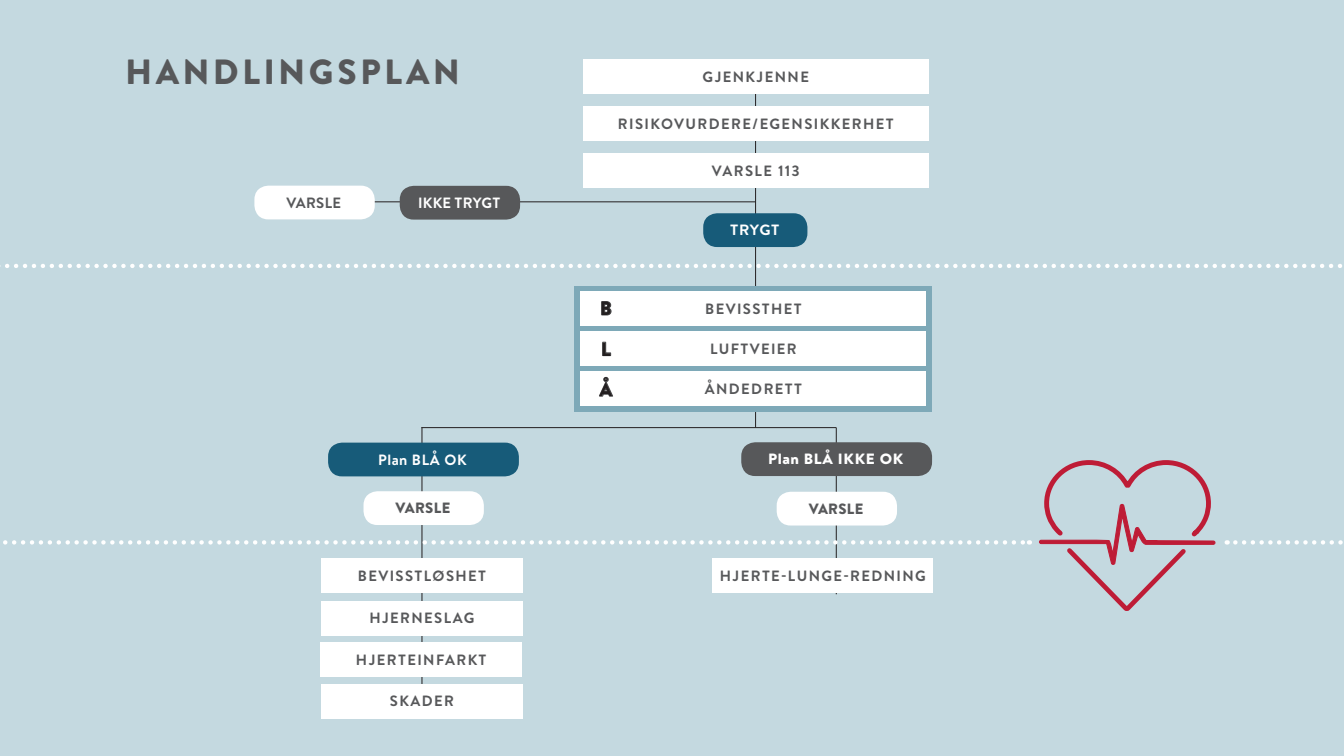
<style>
.page{position:relative;width:1344px;height:756px;background:#c4d9e0}
.page>*{position:absolute;margin:0;border:0;box-sizing:border-box;transform-origin:0 0}
.t1{font:900 35px "Brandon Text";letter-spacing:.105em;color:#57585a}
.t2{font:900 19.25px "Brandon Text";color:#231f20}
.t3{font:700 14.88px "Brandon Text";letter-spacing:.095em;color:#57585a}
.t4{font:700 14.88px "Brandon Text";letter-spacing:.025em;color:#fff}
.t5{font:900 14.88px "Brandon Text";letter-spacing:.045em;color:#fff;scale:1.05 1}
.t6{font:900 14.88px "Brandon Text";letter-spacing:.02em;color:#57585a}
.t7{font:700 14.88px "Brandon Text";letter-spacing:.025em;color:#fff;scale:1.05 1}
</style>
<div class="page">
<svg style="left:0;top:264px;width:1342px;height:4px"></svg>
<svg style="left:1235px;top:540px;width:108px;height:5px"></svg>
<hr style="left:836px;top:427px;width:1px;height:167px;background:#231f20">
<hr style="left:422px;top:427px;width:1px;height:262px;background:#231f20">
<hr style="left:755px;top:76px;width:1px;height:351px;background:#231f20">
<div style="left:574px;top:286px;width:358px;height:125px;background:#7ea9b8"></div>
<div style="left:583px;top:59px;width:346px;height:35px;background:#fff"></div>
<div style="left:321px;top:559px;width:201px;height:34px;background:#fff"></div>
<div style="left:713px;top:559px;width:220px;height:34px;background:#fff"></div>
<div style="left:580px;top:291px;width:346px;height:35px;background:#fff"></div>
<div style="left:583px;top:107px;width:346px;height:34px;background:#fff"></div>
<div style="left:321px;top:601px;width:201px;height:34px;background:#fff"></div>
<div style="left:321px;top:643px;width:201px;height:34px;background:#fff"></div>
<div style="left:580px;top:331px;width:346px;height:35px;background:#fff"></div>
<div style="left:583px;top:154px;width:346px;height:34px;background:#fff"></div>
<div style="left:321px;top:684px;width:201px;height:34px;background:#fff"></div>
<div style="left:580px;top:371px;width:346px;height:35px;background:#fff"></div>
<div style="left:703px;top:213px;width:104px;height:34px;background:#175b79;border-radius:14px"></div>
<div style="left:741px;top:442px;width:191px;height:34px;background:#57585a;border-radius:14px"></div>
<hr style="left:369px;top:202px;width:386px;height:1px;background:#231f20">
<hr style="left:421px;top:427px;width:415px;height:1px;background:#231f20">
<div style="left:400px;top:186px;width:120px;height:34px;background:#57585a;border-radius:14px"></div>
<div style="left:254px;top:186px;width:121px;height:33px;background:#fff;border-radius:14px"></div>
<div style="left:363px;top:491px;width:121px;height:34px;background:#fff;border-radius:14px"></div>
<div style="left:777px;top:492px;width:120px;height:34px;background:#fff;border-radius:14px"></div>
<svg style="left:601px;top:301px;width:11px;height:15px"></svg>
<svg style="left:602px;top:341px;width:9px;height:16px"></svg>
<svg style="left:599px;top:376px;width:14px;height:21px"></svg>
<div style="left:328px;top:443px;width:191px;height:33px;background:#175b79;border-radius:14px"></div>
<svg style="left:3px;top:540px;width:1027px;height:5px"></svg>
<svg style="left:1039px;top:460px;width:177px;height:151px"></svg>
<p class="t1" style="left:126px;top:47px;width:336px">HANDLINGSPLAN</p>
<p class="t3" style="left:287px;top:192px;width:56px">VARSLE</p>
<p class="t4" style="left:418px;top:192px;width:84px">IKKE TRYGT</p>
<p class="t4" style="left:378px;top:449px;width:90px">Plan BLÅ OK</p>
<p class="t3" style="left:702px;top:66px;width:108px">GJENKJENNE</p>
<p class="t3" style="left:618px;top:113px;width:277px">RISIKOVURDERE/EGENSIKKERHET</p>
<p class="t3" style="left:712px;top:161px;width:89px">VARSLE 113</p>
<p class="t2" style="left:600px;top:295px;width:13px">B</p>
<p class="t2" style="left:601px;top:335px;width:11px">L</p>
<p class="t2" style="left:600px;top:376px;width:14px">Å</p>
<p class="t7" style="left:730px;top:220px;width:49px">TRYGT</p>
<p class="t3" style="left:705px;top:298px;width:98px">BEVISSTHET</p>
<p class="t3" style="left:710px;top:338px;width:88px">LUFTVEIER</p>
<p class="t3" style="left:705px;top:378px;width:99px">ÅNDEDRETT</p>
<p class="t5" style="left:768px;top:449px;width:130px">Plan BLÅ IKKE OK</p>
<p class="t6" style="left:396px;top:498px;width:56px">VARSLE</p>
<p class="t6" style="left:809px;top:498px;width:56px">VARSLE</p>
<p class="t3" style="left:358px;top:566px;width:130px">BEVISSTLØSHET</p>
<p class="t3" style="left:720px;top:566px;width:207px">HJERTE-LUNGE-REDNING</p>
<p class="t3" style="left:369px;top:608px;width:107px">HJERNESLAG</p>
<p class="t3" style="left:356px;top:649px;width:132px">HJERTEINFARKT</p>
<p class="t3" style="left:390px;top:691px;width:66px">SKADER</p>
</div>
